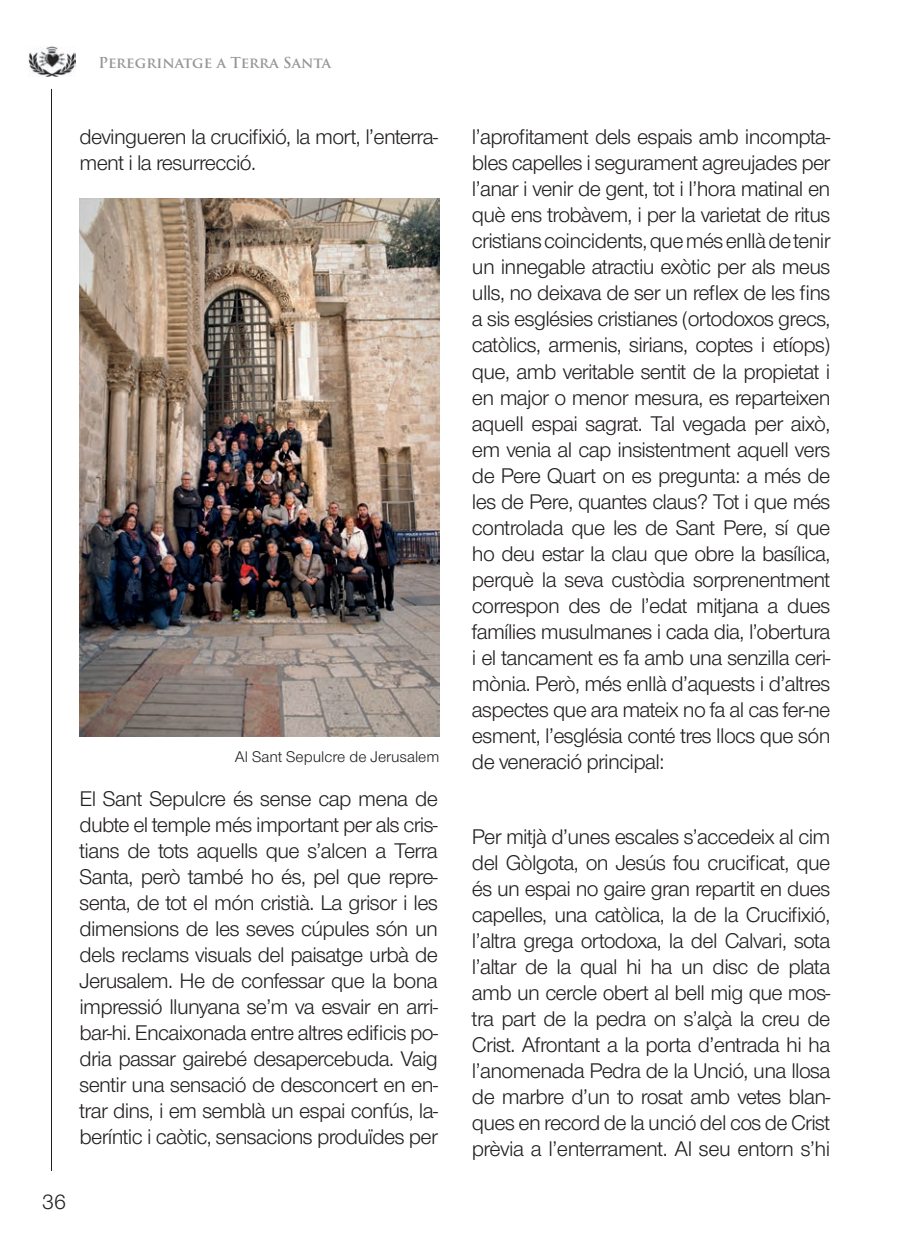
<style>
.page{position:relative;width:908px;height:1248px;background:#fff}
.page>*{position:absolute;margin:0;border:0;box-sizing:border-box;transform-origin:0 0}
.t1{font:22px/26px "Nimbus Sans Novus T";letter-spacing:-.03em;color:#231f20;text-align:justify}
.t2{font:16px "Nimbus Sans Novus T";color:#231f20}
.t3{font:700 14.8px "Trajan Pro";color:#939598}
</style>
<div class="page">
<hr style="left:51px;top:89px;width:1px;height:1081px;background:#231f20">
<img style="left:29px;top:46px;width:47px;height:31px">
<img style="left:79px;top:198px;width:360px;height:538px">
<p class="t3" style="left:98px;top:53px;width:234px">Peregrinatge a Terra Santa</p>
<p class="t1" style="left:79px;top:124px;width:360px">devingueren la crucifixió, la mort, l’enterra&shy;ment i la resurrecció.</p>
<p class="t2" style="left:235px;top:747px;width:206px">Al Sant Sepulcre de Jerusalem</p>
<p class="t1" style="left:79px;top:785px;width:360px">El Sant Sepulcre és sense cap mena de dubte el temple més important per als cris&shy;tians de tots aquells que s’alcen a Terra Santa, però també ho és, pel que repre&shy;senta, de tot el món cristià. La grisor i les dimensions de les seves cúpules són un dels reclams visuals del paisatge urbà de Jerusalem. He de confessar que la bona impressió llunyana se’m va esvair en arri&shy;bar-hi. Encaixonada entre altres edificis po&shy;dria passar gairebé desapercebuda. Vaig sentir una sensació de desconcert en en&shy;trar dins, i em semblà un espai confús, la&shy;beríntic i caòtic, sensacions produïdes per</p>
<p class="t1" style="left:42px;top:1187px;width:26px">36</p>
<p class="t1" style="left:471px;top:124px;width:360px">l’aprofitament dels espais amb incompta&shy;bles capelles i segurament agreujades per l’anar i venir de gent, tot i l’hora matinal en què ens trobàvem, i per la varietat de ritus cristians coincidents, que més enllà de tenir un innegable atractiu exòtic per als meus ulls, no deixava de ser un reflex de les fins a sis esglésies cristianes (ortodoxos grecs, catòlics, armenis, sirians, coptes i etíops) que, amb veritable sentit de la propietat i en major o menor mesura, es reparteixen aquell espai sagrat. Tal vegada per això, em venia al cap insistentment aquell vers de Pere Quart on es pregunta: a més de les de Pere, quantes claus? Tot i que més controlada que les de Sant Pere, sí que ho deu estar la clau que obre la basílica, perquè la seva custòdia sorprenentment correspon des de l’edat mitjana a dues famílies musulmanes i cada dia, l’obertura i el tancament es fa amb una senzilla ceri&shy;mònia. Però, més enllà d’aquests i d’altres aspectes que ara mateix no fa al cas fer-ne esment, l’església conté tres llocs que són de veneració principal:</p>
<p class="t1" style="left:471px;top:822px;width:360px">Per mitjà d’unes escales s’accedeix al cim del Gòlgota, on Jesús fou crucificat, que és un espai no gaire gran repartit en dues capelles, una catòlica, la de la Crucifixió, l’altra grega ortodoxa, la del Calvari, sota l’altar de la qual hi ha un disc de plata amb un cercle obert al bell mig que mos&shy;tra part de la pedra on s’alçà la creu de Crist. Afrontant a la porta d’entrada hi ha l’anomenada Pedra de la Unció, una llosa de marbre d’un to rosat amb vetes blan&shy;ques en record de la unció del cos de Crist prèvia a l’enterrament. Al seu entorn s’hi</p>
</div>
